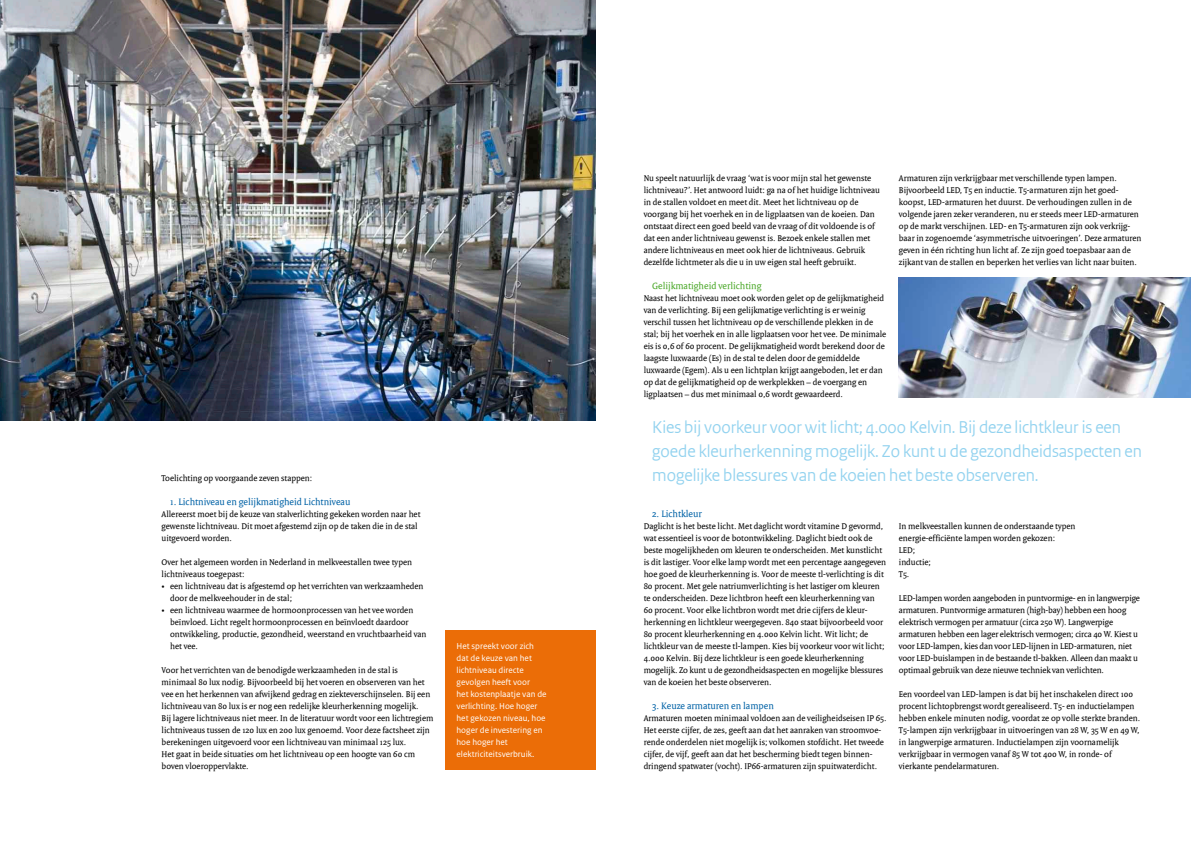
<style>
.page{position:relative;width:1191px;height:842px;background:#fff}
.page>*{position:absolute;margin:0;border:0;box-sizing:border-box;transform-origin:0 0}
.t1{font:18px/24px "Rijksoverheid Sans Heading TT";color:#92d2ef}
.t2{font:10px "Rijksoverheid Serif";color:#0062a6}
.t3{font:10px "Rijksoverheid Serif";color:#4ba829}
.t4{font:9px/12px "Rijksoverheid Serif";color:#000}
.t5{font:9px/12px "Rijksoverheid Sans Text TT";color:#fff}
</style>
<div class="page">
<div style="left:445px;top:630px;width:150px;height:139px;background:#eb6d07"></div>
<img style="left:899px;top:277px;width:292px;height:120px">
<img style="left:0;top:0;width:595px;height:421px">
<p class="t4" style="left:162px;top:472px;width:152px">Toelichting op voorgaande zeven stappen:</p>
<p class="t2" style="left:170px;top:496px;width:182px">1. Lichtniveau en gelijkmatigheid Lichtniveau</p>
<p class="t4" style="left:162px;top:508px;width:260px">Allereerst moet bij de keuze van stalverlichting gekeken worden naar het gewenste lichtniveau. Dit moet afgestemd zijn op de taken die in de stal uitgevoerd worden.</p>
<p class="t4" style="left:162px;top:556px;width:252px">Over het algemeen worden in Nederland in melkveestallen twee typen lichtniveaus toegepast:</p>
<p class="t4" style="left:170px;top:580px;width:255px;text-indent:-9px">• een lichtniveau dat is afgestemd op het verrichten van werkzaamheden door de melkveehouder in de stal;</p>
<p class="t4" style="left:170px;top:604px;width:258px;text-indent:-9px">• een lichtniveau waarmee de hormoonprocessen van het vee worden beïnvloed. Licht regelt hormoonprocessen en beïnvloedt daardoor ontwikkeling, productie, gezondheid, weerstand en vruchtbaarheid van het vee.</p>
<p class="t4" style="left:162px;top:664px;width:273px">Voor het verrichten van de benodigde werkzaamheden in de stal is minimaal 80 lux nodig. Bijvoorbeeld bij het voeren en observeren van het vee en het herkennen van afwijkend gedrag en ziekteverschijnselen. Bij een lichtniveau van 80 lux is er nog een redelijke kleurherkenning mogelijk.<br>Bij lagere lichtniveaus niet meer. In de literatuur wordt voor een lichtregiem lichtniveaus tussen de 120 lux en 200 lux genoemd. Voor deze factsheet zijn berekeningen uitgevoerd voor een lichtniveau van minimaal 125 lux.<br>Het gaat in beide situaties om het lichtniveau op een hoogte van 60 cm boven vloeroppervlakte.</p>
<p class="t5" style="left:456px;top:640px;width:92px">Het spreekt voor zich dat de keuze van het lichtniveau directe gevolgen heeft voor<br>het kostenplaatje van de verlichting. Hoe hoger het gekozen niveau, hoe hoger de investering en hoe hoger het elektriciteitsverbruik.</p>
<p class="t4" style="left:643px;top:172px;width:238px">Nu speelt natuurlijk de vraag ‘wat is voor mijn stal het gewenste lichtniveau?’. Het antwoord luidt: ga na of het huidige lichtniveau in de stallen voldoet en meet dit. Meet het lichtniveau op de voorgang bij het voerhek en in de ligplaatsen van de koeien. Dan ontstaat direct een goed beeld van de vraag of dit voldoende is of dat een ander lichtniveau gewenst is. Bezoek enkele stallen met andere lichtniveaus en meet ook hier de lichtniveaus. Gebruik dezelfde lichtmeter als die u in uw eigen stal heeft gebruikt.</p>
<p class="t3" style="left:652px;top:280px;width:111px">Gelijkmatigheid verlichting</p>
<p class="t4" style="left:643px;top:292px;width:244px">Naast het lichtniveau moet ook worden gelet op de gelijkmatigheid van de verlichting. Bij een gelijkmatige verlichting is er weinig verschil tussen het lichtniveau op de verschillende plekken in de stal; bij het voerhek en in alle ligplaatsen voor het vee. De minimale eis is 0,6 of 60 procent. De gelijkmatigheid wordt berekend door de laagste luxwaarde (Es) in de stal te delen door de gemiddelde luxwaarde (Egem). Als u een lichtplan krijgt aangeboden, let er dan op dat de gelijkmatigheid op de werkplekken – de voergang en ligplaatsen – dus met minimaal 0,6 wordt gewaardeerd.</p>
<p class="t4" style="left:899px;top:172px;width:244px">Armaturen zijn verkrijgbaar met verschillende typen lampen.<br>Bijvoorbeeld LED, T5 en inductie. T5-armaturen zijn het goed&shy;koopst, LED-armaturen het duurst. De verhoudingen zullen in de volgende jaren zeker veranderen, nu er steeds meer LED-armaturen op de markt verschijnen. LED- en T5-armaturen zijn ook verkrijg&shy;baar in zogenoemde ‘asymmetrische uitvoeringen’. Deze armaturen geven in één richting hun licht af. Ze zijn goed toepasbaar aan de zijkant van de stallen en beperken het verlies van licht naar buiten.</p>
<h1 class="t1" style="left:652px;top:416px;width:491px">Kies bij voorkeur voor wit licht; 4.000 Kelvin. Bij deze lichtkleur is een goede kleurherkenning mogelijk. Zo kunt u de gezondheidsaspecten en mogelijke blessures van de koeien het beste observeren.</h1>
<p class="t2" style="left:652px;top:508px;width:51px">2. Lichtkleur</p>
<p class="t4" style="left:643px;top:520px;width:244px">Daglicht is het beste licht. Met daglicht wordt vitamine D gevormd, wat essentieel is voor de botontwikkeling. Daglicht biedt ook de beste mogelijkheden om kleuren te onderscheiden. Met kunstlicht is dit lastiger. Voor elke lamp wordt met een percentage aangegeven hoe goed de kleurherkenning is. Voor de meeste tl-verlichting is dit 80 procent. Met gele natriumverlichting is het lastiger om kleuren te onderscheiden. Deze lichtbron heeft een kleurherkenning van 60 procent. Voor elke lichtbron wordt met drie cijfers de kleur&shy;herkenning en lichtkleur weergegeven. 840 staat bijvoorbeeld voor 80 procent kleurherkenning en 4.000 Kelvin licht. Wit licht; de lichtkleur van de meeste tl-lampen. Kies bij voorkeur voor wit licht; 4.000 Kelvin. Bij deze lichtkleur is een goede kleurherkenning mogelijk. Zo kunt u de gezondheidsaspecten en mogelijke blessures van de koeien het beste observeren.</p>
<p class="t2" style="left:652px;top:700px;width:123px">3. Keuze armaturen en lampen</p>
<p class="t4" style="left:643px;top:712px;width:244px">Armaturen moeten minimaal voldoen aan de veiligheidseisen IP 65.<br>Het eerste cijfer, de zes, geeft aan dat het aanraken van stroomvoe&shy;rende onderdelen niet mogelijk is; volkomen stofdicht. Het tweede cijfer, de vijf, geeft aan dat het bescherming biedt tegen binnen&shy;dringend spatwater (vocht). IP66-armaturen zijn spuitwaterdicht.</p>
<p class="t4" style="left:899px;top:520px;width:178px">In melkveestallen kunnen de onderstaande typen energie-efficiënte lampen worden gekozen:<br>LED;<br>inductie;<br>T5.</p>
<p class="t4" style="left:899px;top:592px;width:242px">LED-lampen worden aangeboden in puntvormige- en in langwerpige armaturen. Puntvormige armaturen (high-bay) hebben een hoog elektrisch vermogen per armatuur (circa 250 W). Langwerpige armaturen hebben een lager elektrisch vermogen; circa 40 W. Kiest u voor LED-lampen, kies dan voor LED-lijnen in LED-armaturen, niet voor LED-buislampen in de bestaande tl-bakken. Alleen dan maakt u optimaal gebruik van deze nieuwe techniek van verlichten.</p>
<p class="t4" style="left:899px;top:688px;width:243px">Een voordeel van LED-lampen is dat bij het inschakelen direct 100 procent lichtopbrengst wordt gerealiseerd. T5- en inductielampen hebben enkele minuten nodig, voordat ze op volle sterkte branden.<br>T5-lampen zijn verkrijgbaar in uitvoeringen van 28 W, 35 W en 49 W, in langwerpige armaturen. Inductielampen zijn voornamelijk verkrijgbaar in vermogen vanaf 85 W tot 400 W, in ronde- of vierkante pendelarmaturen.</p>
</div>
